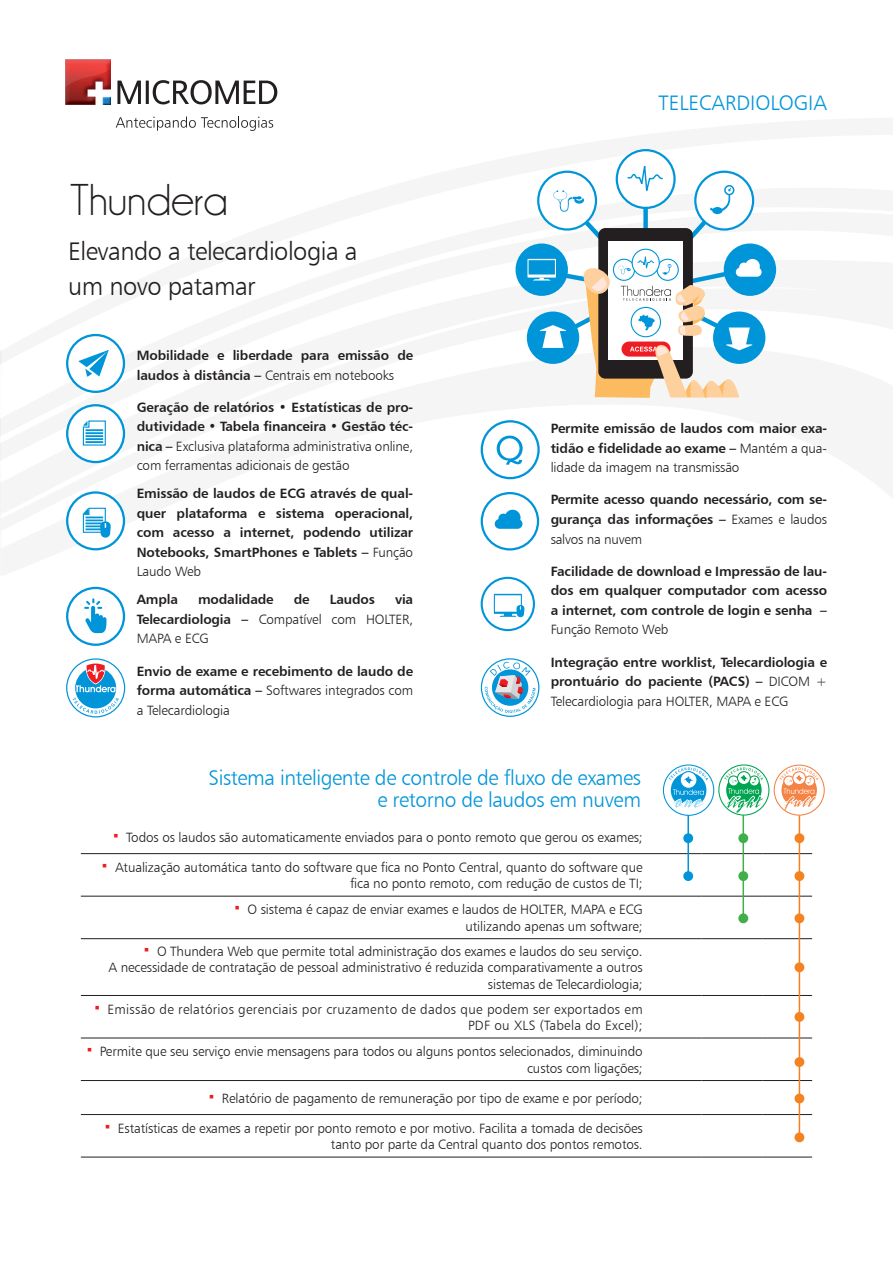
<style>
.page{position:relative;width:893px;height:1263px;background:#fff}
.page>*{position:absolute;margin:0;border:0;box-sizing:border-box;transform-origin:0 0}
.t1{font:45px "Champagne&Limousines";color:#231f20}
.t2{font:25.5px/34.5px "Humanist 777 BT Light B";letter-spacing:-.02em;color:#231f20}
.Texto_Principal{font:21px/22.5px "Humanist 777 BT Light B";letter-spacing:-.02em;color:#0095d9;text-align:right}
.Texto_Principal-2{font:21px "Humanist 777 BT Light B";color:#0095d9}
.Anuncios_Pequeno{font:13.5px/19.5px "Humanist 777 BT Bold B";letter-spacing:-.01em;color:#231f20;text-align:justify}
.Lista{font:13.5px/16.5px "Humanist 777 BT Light B";letter-spacing:-.01em;color:#231f20;text-align:right}
.Lista-2{font:13.5px/16.5px "Humanist 777 BT Light B";letter-spacing:.02em;color:#231f20;text-align:right}
.Anuncios_Pequeno-2{font:13.5px/19.5px "Humanist 777 BT Light B";letter-spacing:-.01em;color:#231f20;text-align:justify}
.s1{font-family:"Humanist 777 BT Light B"}
.s2{font-family:"Humanist 777 BT Bold B"}
</style>
<div class="page">
<svg style="left:0;top:351px;width:2px;height:223px"></svg>
<svg style="left:117px;top:80px;width:160px;height:24px"></svg>
<svg style="left:116px;top:116px;width:157px;height:15px"></svg>
<img style="left:66px;top:60px;width:45px;height:45px">
<svg style="left:617px;top:150px;width:58px;height:58px"></svg>
<div style="left:724px;top:243px;width:52px;height:53px;background:#0095d9;border-radius:50%"></div>
<div style="left:516px;top:243px;width:52px;height:53px;background:#0095d9;border-radius:50%"></div>
<svg style="left:526px;top:155px;width:236px;height:242px"></svg>
<hr style="left:81px;top:853px;width:566px;height:1px;background:#231f20">
<hr style="left:647px;top:853px;width:54px;height:1px;background:#231f20">
<hr style="left:701px;top:853px;width:62px;height:1px;background:#231f20">
<hr style="left:763px;top:853px;width:49px;height:1px;background:#231f20">
<hr style="left:81px;top:896px;width:566px;height:1px;background:#231f20">
<hr style="left:647px;top:896px;width:54px;height:1px;background:#231f20">
<hr style="left:701px;top:896px;width:62px;height:1px;background:#231f20">
<hr style="left:763px;top:896px;width:49px;height:1px;background:#231f20">
<hr style="left:81px;top:938px;width:566px;height:1px;background:#231f20">
<hr style="left:647px;top:938px;width:54px;height:1px;background:#231f20">
<hr style="left:701px;top:938px;width:62px;height:1px;background:#231f20">
<hr style="left:763px;top:938px;width:49px;height:1px;background:#231f20">
<hr style="left:81px;top:995px;width:566px;height:1px;background:#231f20">
<hr style="left:647px;top:995px;width:54px;height:1px;background:#231f20">
<hr style="left:701px;top:995px;width:62px;height:1px;background:#231f20">
<hr style="left:763px;top:995px;width:49px;height:1px;background:#231f20">
<hr style="left:81px;top:1038px;width:566px;height:1px;background:#231f20">
<hr style="left:647px;top:1038px;width:54px;height:1px;background:#231f20">
<hr style="left:701px;top:1038px;width:62px;height:1px;background:#231f20">
<hr style="left:763px;top:1038px;width:49px;height:1px;background:#231f20">
<hr style="left:81px;top:1080px;width:566px;height:1px;background:#231f20">
<hr style="left:647px;top:1080px;width:54px;height:1px;background:#231f20">
<hr style="left:701px;top:1080px;width:62px;height:1px;background:#231f20">
<hr style="left:763px;top:1080px;width:49px;height:1px;background:#231f20">
<hr style="left:81px;top:1114px;width:566px;height:1px;background:#231f20">
<hr style="left:647px;top:1114px;width:54px;height:1px;background:#231f20">
<hr style="left:701px;top:1114px;width:62px;height:1px;background:#231f20">
<hr style="left:763px;top:1114px;width:49px;height:1px;background:#231f20">
<hr style="left:81px;top:1157px;width:566px;height:1px;background:#231f20">
<hr style="left:647px;top:1157px;width:54px;height:1px;background:#231f20">
<hr style="left:701px;top:1157px;width:62px;height:1px;background:#231f20">
<hr style="left:763px;top:1157px;width:49px;height:1px;background:#231f20">
<hr style="left:687px;top:777px;width:2px;height:99px;background:#0095d9">
<hr style="left:742px;top:776px;width:2px;height:142px;background:#40ae49">
<div style="left:738px;top:833px;width:10px;height:10px;background:#40ae49;border-radius:50%"></div>
<div style="left:738px;top:871px;width:10px;height:10px;background:#40ae49;border-radius:50%"></div>
<div style="left:738px;top:913px;width:10px;height:10px;background:#40ae49;border-radius:50%"></div>
<div style="left:794px;top:1132px;width:10px;height:10px;background:#f58220;border-radius:50%"></div>
<hr style="left:799px;top:786px;width:1px;height:349px;background:#f58220">
<div style="left:794px;top:833px;width:10px;height:10px;background:#f58220;border-radius:50%"></div>
<div style="left:794px;top:871px;width:10px;height:10px;background:#f58220;border-radius:50%"></div>
<div style="left:794px;top:913px;width:10px;height:10px;background:#f58220;border-radius:50%"></div>
<div style="left:794px;top:962px;width:10px;height:10px;background:#f58220;border-radius:50%"></div>
<div style="left:794px;top:1012px;width:10px;height:10px;background:#f58220;border-radius:50%"></div>
<div style="left:794px;top:1057px;width:10px;height:10px;background:#f58220;border-radius:50%"></div>
<div style="left:794px;top:1093px;width:10px;height:10px;background:#f58220;border-radius:50%"></div>
<div style="left:683px;top:833px;width:10px;height:10px;background:#0095d9;border-radius:50%"></div>
<div style="left:683px;top:871px;width:10px;height:10px;background:#0095d9;border-radius:50%"></div>
<svg style="left:663px;top:764px;width:162px;height:52px"></svg>
<div style="left:66px;top:334px;width:59px;height:59px;border:2px solid #0095d9;border-radius:50%"></div>
<svg style="left:78px;top:350px;width:31px;height:27px"></svg>
<svg style="left:82px;top:420px;width:24px;height:26px"></svg>
<div style="left:66px;top:404px;width:59px;height:59px;border:2px solid #0095d9;border-radius:50%"></div>
<div style="left:66px;top:491px;width:59px;height:59px;border:2px solid #0095d9;border-radius:50%"></div>
<svg style="left:82px;top:507px;width:29px;height:31px"></svg>
<div style="left:66px;top:587px;width:59px;height:59px;border:2px solid #0095d9;border-radius:50%"></div>
<svg style="left:84px;top:598px;width:23px;height:35px"></svg>
<svg style="left:66px;top:658px;width:59px;height:59px"></svg>
<div style="left:481px;top:420px;width:59px;height:59px;border:2px solid #0095d9;border-radius:50%"></div>
<svg style="left:497px;top:436px;width:26px;height:29px"></svg>
<svg style="left:495px;top:510px;width:27px;height:19px"></svg>
<div style="left:481px;top:492px;width:58px;height:58px;border:2px solid #0095d9;border-radius:50%"></div>
<div style="left:481px;top:577px;width:54px;height:54px;border:2px solid #0095d9;border-radius:50%"></div>
<svg style="left:494px;top:594px;width:31px;height:23px"></svg>
<svg style="left:481px;top:658px;width:58px;height:59px"></svg>
<p class="t1" style="left:70px;top:178px;width:159px">Thundera</p>
<p class="t2" style="left:68px;top:234px;width:291px">Elevando a telecardiologia a um novo patamar</p>
<p class="Anuncios_Pequeno" style="left:137px;top:345px;width:278px">Mobilidade e liberdade para emissão de laudos à distância – <span class="s1">Centrais em notebooks</span></p>
<p class="Anuncios_Pequeno" style="left:137px;top:397px;width:278px">Geração de relatórios • Estatísticas de pro&shy;dutividade • Tabela financeira • Gestão téc&shy;nica – <span class="s1">Exclusiva plataforma administrativa online, com ferramentas adicionais de gestão</span></p>
<p class="Anuncios_Pequeno" style="left:137px;top:484px;width:278px">Emissão de laudos de ECG através de qual&shy;quer plataforma e sistema operacional, com acesso a internet, podendo utilizar Notebooks, SmartPhones e Tablets – <span class="s1">Função Laudo Web</span></p>
<p class="Anuncios_Pequeno" style="left:137px;top:590px;width:43px">Ampla</p>
<p class="Anuncios_Pequeno" style="left:198px;top:590px;width:77px">modalidade</p>
<p class="Anuncios_Pequeno" style="left:294px;top:590px;width:17px">de</p>
<p class="Anuncios_Pequeno" style="left:330px;top:590px;width:47px">Laudos</p>
<p class="Anuncios_Pequeno-2" style="left:137px;top:590px;width:278px;text-indent:258px"><span class="s2">via Telecardiologia –</span> Compatível com HOLTER, MAPA e ECG</p>
<p class="Anuncios_Pequeno" style="left:137px;top:661px;width:278px">Envio de exame e recebimento de laudo de forma automática – <span class="s1">Softwares integrados com a Telecardiologia</span></p>
<p class="Texto_Principal-2" style="left:659px;top:89px;width:170px">TELECARDIOLOGIA</p>
<p class="Anuncios_Pequeno" style="left:551px;top:418px;width:278px">Permite emissão de laudos com maior exa&shy;tidão e fidelidade ao exame – <span class="s1">Mantém a qua&shy;lidade da imagem na transmissão</span></p>
<p class="Anuncios_Pequeno" style="left:551px;top:490px;width:278px">Permite acesso quando necessário, com se&shy;gurança das informações – <span class="s1">Exames e laudos salvos na nuvem</span></p>
<p class="Anuncios_Pequeno" style="left:551px;top:561px;width:278px">Facilidade de download e Impressão de lau&shy;dos em qualquer computador com acesso a internet, com controle de login e senha – <span class="s1">Função Remoto Web</span></p>
<p class="Anuncios_Pequeno" style="left:551px;top:652px;width:278px">Integração entre worklist, Telecardiologia e prontuário do paciente (PACS) – <span class="s1">DICOM + Telecardiologia para HOLTER, MAPA e ECG</span></p>
<p class="Texto_Principal" style="left:209px;top:766px;width:434px">Sistema inteligente de controle de fluxo de exames e retorno de laudos em nuvem</p>
<p class="Lista" style="left:126px;top:828px;width:518px">Todos os laudos são automaticamente enviados para o ponto remoto que gerou os exames;</p>
<p class="Lista" style="left:115px;top:859px;width:529px">Atualização automática tanto do software que fica no Ponto Central, quanto do software que fica no ponto remoto, com redução de custos de TI;</p>
<p class="Lista" style="left:248px;top:901px;width:397px">O sistema é capaz de enviar exames e laudos de HOLTER, MAPA e ECG utilizando apenas um software;</p>
<p class="Lista" style="left:109px;top:942px;width:536px">O Thundera Web que permite total administração dos exames e laudos do seu serviço.<br>A necessidade de contratação de pessoal administrativo é reduzida comparativamente a outros sistemas de Telecardiologia;</p>
<p class="Lista-2" style="left:108px;top:1000px;width:537px">Emissão de relatórios gerenciais por cruzamento de dados que podem ser exportados em<br>PDF ou XLS (Tabela do Excel);</p>
<p class="Lista" style="left:100px;top:1043px;width:544px">Permite que seu serviço envie mensagens para todos ou alguns pontos selecionados, diminuindo custos com ligações;</p>
<p class="Lista" style="left:222px;top:1089px;width:422px">Relatório de pagamento de remuneração por tipo de exame e por período;</p>
<p class="Lista" style="left:118px;top:1119px;width:526px">Estatísticas de exames a repetir por ponto remoto e por motivo. Facilita a tomada de decisões tanto por parte da Central quanto dos pontos remotos.</p>
</div>
